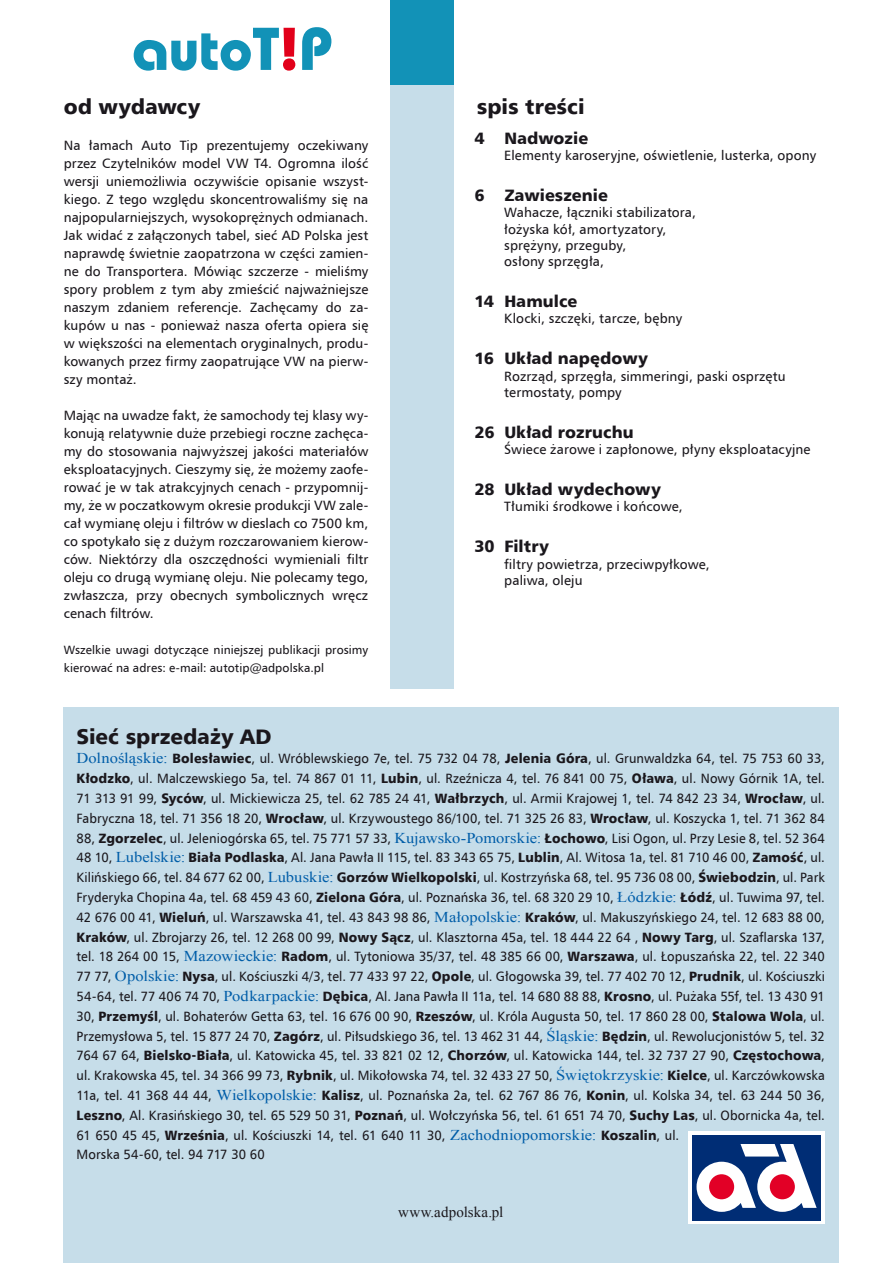
<style>
.page{position:relative;width:893px;height:1263px;background:#fff}
.page>*{position:absolute;margin:0;border:0;box-sizing:border-box;transform-origin:0 0}
.t1{font:21px "Humnst 777 Blk EU";color:#1a171c}
.t2{font:16.5px "Humnst 777 Blk EU";letter-spacing:.005em;color:#1a171c}
.t3{font:15px "Times New Roman";letter-spacing:.01em;color:#1a171c}
.t4{font:13.5px/19.8px "Humnst 777 EU";letter-spacing:.005em;color:#1a171c;scale:.95 1}
.t5{font:13.5px/18px "Humnst 777 EU";letter-spacing:.005em;color:#1a171c}
.t6{font:12px/18px "Humnst 777 EU";letter-spacing:.005em;color:#1a171c}
.s1{font-family:"Times New Roman";font-size:15px;color:#005da8}
.s2{font-family:"Humnst 777 Blk EU"}
</style>
<div class="page">
<div style="left:390px;top:0;width:63px;height:85px;background:#1292b7"></div>
<div style="left:390px;top:85px;width:63px;height:603px;background:#c6dde9"></div>
<svg style="left:302px;top:27px;width:29px;height:43px"></svg>
<svg style="left:134px;top:28px;width:161px;height:43px"></svg>
<div style="left:64px;top:708px;width:775px;height:555px;background:#c6dde9"></div>
<div style="left:688px;top:1131px;width:137px;height:93px;background:#fff"></div>
<div style="left:692px;top:1135px;width:129px;height:85px;background:#002d75"></div>
<svg style="left:696px;top:1144px;width:121px;height:68px"></svg>
<div style="left:709px;top:1174px;width:25px;height:25px;background:#e20026;border-radius:50%"></div>
<div style="left:770px;top:1174px;width:25px;height:25px;background:#e20026;border-radius:50%"></div>
<h1 class="t1" style="left:64px;top:93px;width:138px">od wydawcy</h1>
<h1 class="t1" style="left:477px;top:93px;width:109px">spis treści</h1>
<p class="t5" style="left:64px;top:136px;width:306px;text-align:justify">Na łamach Auto Tip prezentujemy oczekiwany przez Czytelników model VW T4. Ogromna ilość wersji uniemożliwia oczywiście opisanie wszyst&shy;kiego. Z tego względu skoncentrowaliśmy się na najpopularniejszych, wysokoprężnych odmianach.<br>Jak widać z załączonych tabel, sieć AD Polska jest naprawdę świetnie zaopatrzona w części zamien&shy;ne do Transportera. Mówiąc szczerze - mieliśmy spory problem z tym aby zmieścić najważniejsze naszym zdaniem referencje. Zachęcamy do za&shy;kupów u nas - ponieważ nasza oferta opiera się w większości na elementach oryginalnych, produ&shy;kowanych przez firmy zaopatrujące VW na pierw&shy;szy montaż.</p>
<p class="t5" style="left:64px;top:406px;width:306px;text-align:justify">Mając na uwadze fakt, że samochody tej klasy wy&shy;konują relatywnie duże przebiegi roczne zachęca&shy;my do stosowania najwyższej jakości materiałów eksploatacyjnych. Cieszymy się, że możemy zaofe&shy;rować je w tak atrakcyjnych cenach - przypomnij&shy;my, że w poczatkowym okresie produkcji VW zale&shy;cał wymianę oleju i filtrów w dieslach co 7500 km, co spotykało się z dużym rozczarowaniem kierow&shy;ców. Niektórzy dla oszczędności wymieniali filtr oleju co drugą wymianę oleju. Nie polecamy tego, zwłaszcza, przy obecnych symbolicznych wręcz cenach filtrów.</p>
<p class="t6" style="left:64px;top:640px;width:306px">Wszelkie uwagi dotyczące niniejszej publikacji prosimy kierować na adres: e-mail: autotip@adpolska.pl</p>
<p class="t2" style="left:475px;top:128px;width:115px">4 Nadwozie</p>
<p class="t5" style="left:504px;top:146px;width:313px">Elementy karoseryjne, oświetlenie, lusterka, opony</p>
<p class="t2" style="left:475px;top:185px;width:135px">6 Zawieszenie</p>
<p class="t5" style="left:504px;top:204px;width:193px;line-height:16.2px">Wahacze, łączniki stabilizatora, łożyska kół, amortyzatory, sprężyny, przeguby,<br>osłony sprzęgła,</p>
<p class="t2" style="left:475px;top:291px;width:104px">14 Hamulce</p>
<p class="t5" style="left:504px;top:309px;width:179px">Klocki, szczęki, tarcze, bębny</p>
<p class="t2" style="left:475px;top:348px;width:175px">16 Układ napędowy</p>
<p class="t5" style="left:504px;top:367px;width:283px;line-height:16.2px">Rozrząd, sprzęgła, simmeringi, paski osprzętu termostaty, pompy</p>
<p class="t2" style="left:475px;top:421px;width:161px">26 Układ rozruchu</p>
<p class="t5" style="left:504px;top:440px;width:308px">Świece żarowe i zapłonowe, płyny eksploatacyjne</p>
<p class="t2" style="left:475px;top:479px;width:188px">28 Układ wydechowy</p>
<p class="t5" style="left:504px;top:497px;width:180px">Tłumiki środkowe i końcowe,</p>
<p class="t2" style="left:475px;top:536px;width:76px">30 Filtry</p>
<p class="t5" style="left:504px;top:555px;width:207px;line-height:16.2px">filtry powietrza, przeciwpyłkowe, paliwa, oleju</p>
<h1 class="t1" style="left:77px;top:723px;width:196px">Sieć sprzedaży AD</h1>
<p class="t4" style="left:77px;top:748px;width:789px"><span class="s1">Dolnośląskie:</span> <span class="s2">Bolesławiec</span>, ul. Wróblewskiego 7e, tel. 75 732 04 78, <span class="s2">Jelenia Góra</span>, ul. Grunwaldzka 64, tel. 75 753 60 33, <span class="s2">Kłodzko</span>, ul. Malczewskiego 5a, tel. 74 867 01 11, <span class="s2">Lubin</span>, ul. Rzeźnicza 4, tel. 76 841 00 75, <span class="s2">Oława</span>, ul. Nowy Górnik 1A, tel.<br>71 313 91 99, <span class="s2">Syców</span>, ul. Mickiewicza 25, tel. 62 785 24 41, <span class="s2">Wałbrzych</span>, ul. Armii Krajowej 1, tel. 74 842 23 34, <span class="s2">Wrocław</span>, ul.<br>Fabryczna 18, tel. 71 356 18 20, <span class="s2">Wrocław</span>, ul. Krzywoustego 86/100, tel. 71 325 26 83, <span class="s2">Wrocław</span>, ul. Koszycka 1, tel. 71 362 84<br>88, <span class="s2">Zgorzelec</span>, ul. Jeleniogórska 65, tel. 75 771 57 33, <span class="s1">Kujawsko-Pomorskie:</span> <span class="s2">Łochowo</span>, Lisi Ogon, ul. Przy Lesie 8, tel. 52 364<br>48 10, <span class="s1">Lubelskie:</span> <span class="s2">Biała Podlaska</span>, Al. Jana Pawła II 115, tel. 83 343 65 75, <span class="s2">Lublin</span>, Al. Witosa 1a, tel. 81 710 46 00, <span class="s2">Zamość</span>, ul.<br>Kilińskiego 66, tel. 84 677 62 00, <span class="s1">Lubuskie:</span> <span class="s2">Gorzów Wielkopolski</span>, ul. Kostrzyńska 68, tel. 95 736 08 00, <span class="s2">Świebodzin</span>, ul. Park Fryderyka Chopina 4a, tel. 68 459 43 60, <span class="s2">Zielona Góra</span>, ul. Poznańska 36, tel. 68 320 29 10, <span class="s1">Łódzkie:</span> <span class="s2">Łódź</span>, ul. Tuwima 97, tel.<br>42 676 00 41, <span class="s2">Wieluń</span>, ul. Warszawska 41, tel. 43 843 98 86, <span class="s1">Małopolskie:</span> <span class="s2">Kraków</span>, ul. Makuszyńskiego 24, tel. 12 683 88 00, <span class="s2">Kraków</span>, ul. Zbrojarzy 26, tel. 12 268 00 99, <span class="s2">Nowy Sącz</span>, ul. Klasztorna 45a, tel. 18 444 22 64 , <span class="s2">Nowy Targ</span>, ul. Szaflarska 137, tel. 18 264 00 15, <span class="s1">Mazowieckie:</span> <span class="s2">Radom</span>, ul. Tytoniowa 35/37, tel. 48 385 66 00, <span class="s2">Warszawa</span>, ul. Łopuszańska 22, tel. 22 340<br>77 77, <span class="s1">Opolskie:</span> <span class="s2">Nysa</span>, ul. Kościuszki 4/3, tel. 77 433 97 22, <span class="s2">Opole</span>, ul. Głogowska 39, tel. 77 402 70 12, <span class="s2">Prudnik</span>, ul. Kościuszki 54-64, tel. 77 406 74 70, <span class="s1">Podkarpackie:</span> <span class="s2">Dębica</span>, Al. Jana Pawła II 11a, tel. 14 680 88 88, <span class="s2">Krosno</span>, ul. Pużaka 55f, tel. 13 430 91<br>30, <span class="s2">Przemyśl</span>, ul. Bohaterów Getta 63, tel. 16 676 00 90, <span class="s2">Rzeszów</span>, ul. Króla Augusta 50, tel. 17 860 28 00, <span class="s2">Stalowa Wola</span>, ul.<br>Przemysłowa 5, tel. 15 877 24 70, <span class="s2">Zagórz</span>, ul. Piłsudskiego 36, tel. 13 462 31 44, <span class="s1">Śląskie:</span> <span class="s2">Będzin</span>, ul. Rewolucjonistów 5, tel. 32<br>764 67 64, <span class="s2">Bielsko-Biała</span>, ul. Katowicka 45, tel. 33 821 02 12, <span class="s2">Chorzów</span>, ul. Katowicka 144, tel. 32 737 27 90, <span class="s2">Częstochowa</span>, ul. Krakowska 45, tel. 34 366 99 73, <span class="s2">Rybnik</span>, ul. Mikołowska 74, tel. 32 433 27 50, <span class="s1">Świętokrzyskie:</span> <span class="s2">Kielce</span>, ul. Karczówkowska 11a, tel. 41 368 44 44, <span class="s1">Wielkopolskie:</span> <span class="s2">Kalisz</span>, ul. Poznańska 2a, tel. 62 767 86 76, <span class="s2">Konin</span>, ul. Kolska 34, tel. 63 244 50 36, <span class="s2">Leszno</span>, Al. Krasińskiego 30, tel. 65 529 50 31, <span class="s2">Poznań</span>, ul. Wołczyńska 56, tel. 61 651 74 70, <span class="s2">Suchy Las</span>, ul. Obornicka 4a, tel.<br>61 650 45 45, <span class="s2">Września</span>, ul. Kościuszki 14, tel. 61 640 11 30, <span class="s1">Zachodniopomorskie:</span> <span class="s2">Koszalin</span>, ul.<br>Morska 54-60, tel. 94 717 30 60</p>
<p class="t3" style="left:398px;top:1202px;width:107px">www.adpolska.pl</p>
</div>
